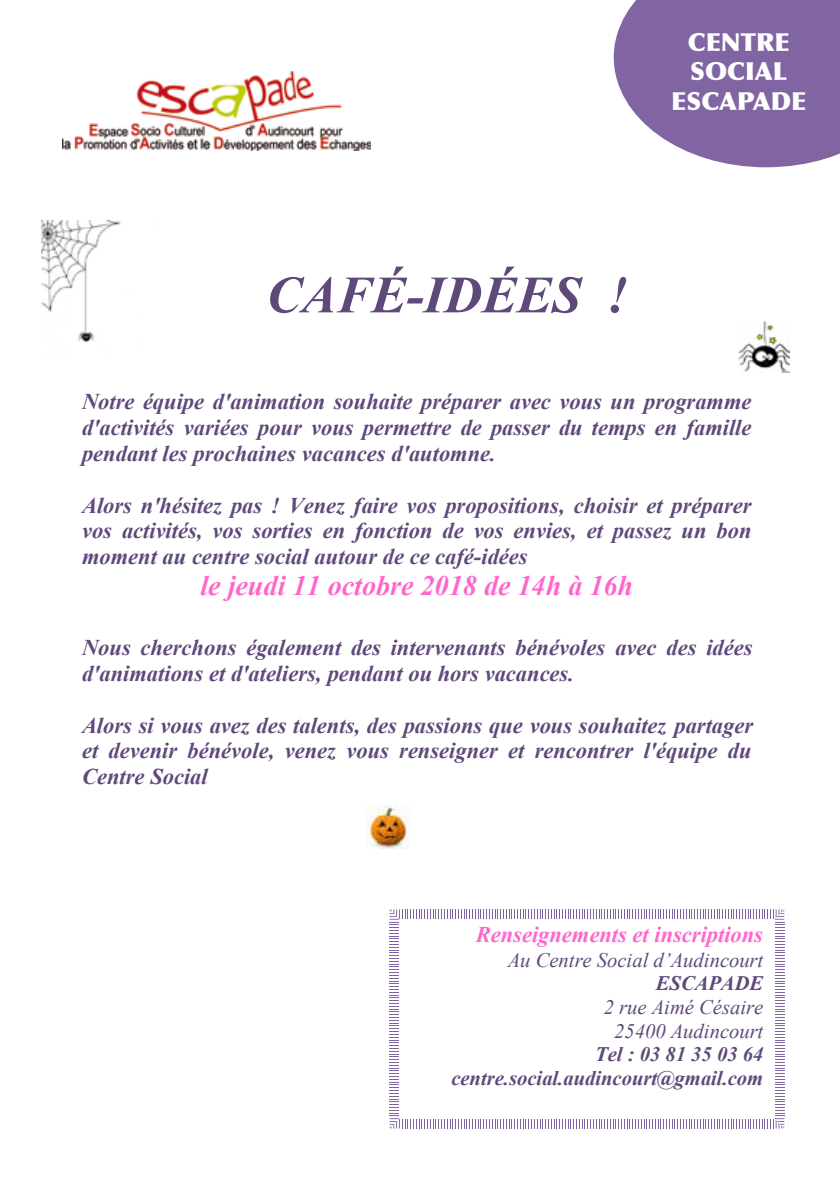
<style>
.page{position:relative;width:840px;height:1191px;background:#fff}
.page>*{position:absolute;margin:0;border:0;box-sizing:border-box;transform-origin:0 0}
.t1{font:italic 700 52.4px "Times New Roman";color:#5f497a}
.t2{font:italic 700 28px "Times New Roman";color:#f6c}
.t3{font:900 25px/30px "Optima";color:#fff;text-align:center}
.t4{font:italic 700 22.4px/25.8px "Times New Roman";color:#5f497a;text-align:justify}
.t5{font:italic 700 22.4px "Times New Roman";color:#f6c}
.t6{font:italic 20.6px/23.6px "Times New Roman";color:#5f497a;text-align:center}
.t7{font:italic 700 20.6px/23.6px "Times New Roman";color:#5f497a;text-align:right}
</style>
<div class="page">
<svg style="left:389px;top:909px;width:395px;height:220px"></svg>
<img style="left:366px;top:805px;width:43px;height:43px">
<img style="left:738px;top:321px;width:51px;height:51px">
<img style="left:42px;top:221px;width:79px;height:121px">
<svg style="left:613px;top:0;width:226px;height:167px;background:#8f76ac"></svg>
<img style="left:62px;top:71px;width:308px;height:79px">
<p class="t3" style="left:671px;top:27px;width:136px">CENTRE<br>SOCIAL<br>ESCAPADE</p>
<h1 class="t1" style="left:266px;top:266px;width:363px">CAFÉ-IDÉES !</h1>
<p class="t4" style="left:82px;top:389px;width:670px">Notre équipe d'animation souhaite préparer avec vous un programme d'activités variées pour vous permettre de passer du temps en famille pendant les prochaines vacances d'automne.</p>
<p class="t4" style="left:82px;top:492px;width:670px">Alors n'hésitez pas ! Venez faire vos propositions, choisir et préparer vos activités, vos sorties en fonction de vos envies, et passez un bon moment au centre social autour de ce café-idées</p>
<p class="t2" style="left:200px;top:571px;width:434px">le jeudi 11 octobre 2018 de 14h à 16h</p>
<p class="t4" style="left:82px;top:635px;width:671px">Nous cherchons également des intervenants bénévoles avec des idées d'animations et d'ateliers, pendant ou hors vacances.</p>
<p class="t4" style="left:82px;top:712px;width:672px">Alors si vous avez des talents, des passions que vous souhaitez partager et devenir bénévole, venez vous renseigner et rencontrer l'équipe du Centre Social</p>
<p class="t5" style="left:475px;top:922px;width:288px">Renseignements et inscriptions</p>
<p class="t6" style="left:507px;top:947px;width:257px">Au Centre Social d’Audincourt</p>
<p class="t7" style="left:655px;top:971px;width:109px">ESCAPADE</p>
<p class="t6" style="left:603px;top:995px;width:161px">2 rue Aimé Césaire<br>25400 Audincourt</p>
<p class="t7" style="left:451px;top:1042px;width:313px">Tel : 03 81 35 03 64 centre.social.audincourt@gmail.com</p>
</div>
